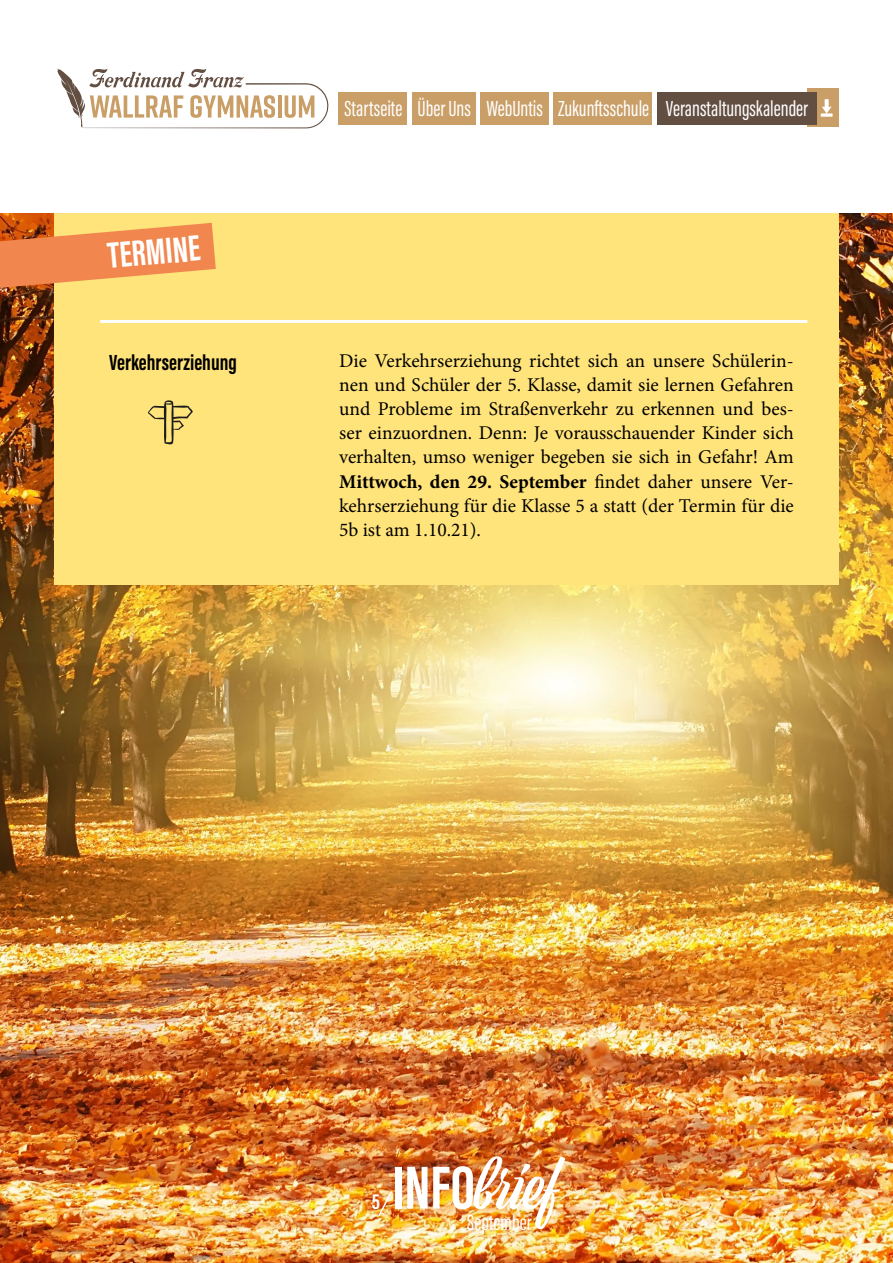
<style>
.page{position:relative;width:893px;height:1263px;background:#fff}
.page>*{position:absolute;margin:0;border:0;box-sizing:border-box;transform-origin:0 0}
.t1{font:62.7px "Viktor Script";color:#fff}
.t2{font:700 37.5px "Acumin Pro Extra Cond";color:#fff}
.t3{font:22.5px "Acumin Pro Extra Cond";color:#fff}
.t4{font:700 22.5px "Acumin Pro Extra Cond";color:#000}
.t5{font:700 22.5px "Acumin Pro Extra Cond";color:#fff}
.t6{font:19.5px/24px "Minion Pro";color:#000;text-align:justify}
.s1{font-weight:700}
.s2{font-family:"Acumin Pro Extra Cond";font-weight:700}
</style>
<div class="page">
<img style="left:0;top:213px;width:893px;height:1050px">
<div style="left:54px;top:207px;width:785px;height:378px;background:#ffe37b"></div>
<svg style="left:0;top:223px;width:216px;height:65px"></svg>
<div style="left:0;top:0;width:893px;height:213px;background:#fff"></div>
<hr style="left:100px;top:320px;width:707px;height:3px;background:#fff">
<svg style="left:148px;top:400px;width:45px;height:45px"></svg>
<svg style="left:377px;top:1189px;width:17px;height:29px"></svg>
<div style="left:808px;top:89px;width:31px;height:38px;background:#ca9e67"></div>
<div style="left:339px;top:92px;width:68px;height:32px;background:#ca9e67"></div>
<div style="left:481px;top:92px;width:68px;height:32px;background:#ca9e67"></div>
<div style="left:657px;top:92px;width:159px;height:32px;background:#634e42"></div>
<div style="left:412px;top:92px;width:64px;height:32px;background:#ca9e67"></div>
<div style="left:553px;top:92px;width:99px;height:32px;background:#ca9e67"></div>
<svg style="left:57px;top:69px;width:271px;height:59px"></svg>
<svg style="left:821px;top:99px;width:12px;height:18px"></svg>
<h2 class="t2" style="left:106px;top:233px;width:94px;rotate:-5deg">TERMINE</h2>
<p class="t4" style="left:109px;top:348px;width:129px">Verkehrserziehung</p>
<p class="t3" style="left:344px;top:95px;width:465px">Startseite Über Uns WebUntis Zukunftsschule Veranstaltungskalender</p>
<p class="t6" style="left:339px;top:349px;width:456px">Die Verkehrserziehung richtet sich an unsere Schülerin&shy;nen und Schüler der 5. Klasse, damit sie lernen Gefahren und Probleme im Straßenverkehr zu erkennen und bes&shy;ser einzuordnen. Denn: Je vorausschauender Kinder sich verhalten, umso weniger begeben sie sich in Gefahr! Am <span class="s1">Mittwoch, den 29. September</span> findet daher unsere Ver&shy;kehrserziehung für die Klasse 5 a statt (der Termin für die 5b ist am 1.10.21).</p>
<p class="t5" style="left:372px;top:1188px;width:10px">5</p>
<h1 class="t1" style="left:392px;top:1150px;width:167px"><span class="s2">INFO</span>brief</h1>
<p class="t3" style="left:467px;top:1209px;width:66px">September</p>
</div>
